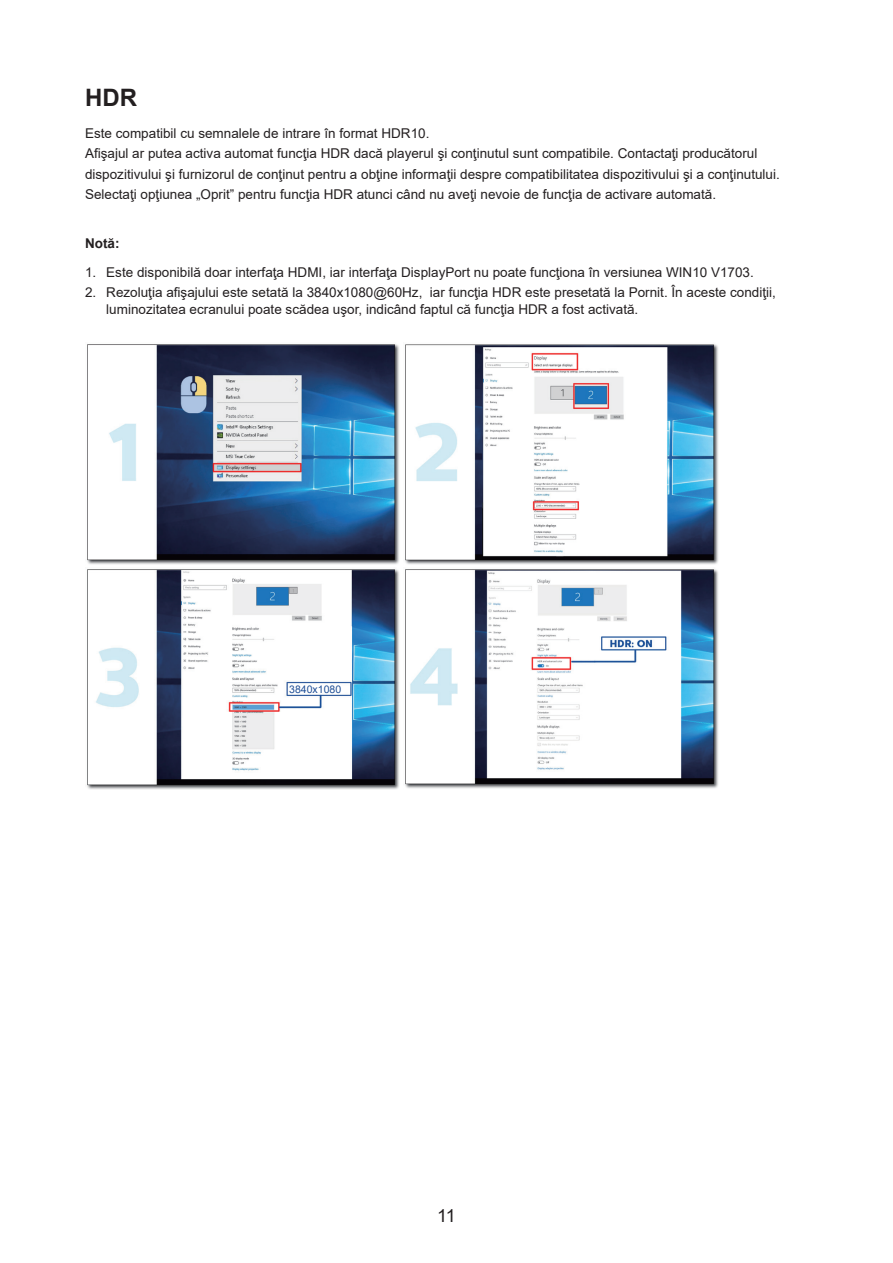
<style>
.page{position:relative;width:893px;height:1263px;background:#fff}
.page>*{position:absolute;margin:0;border:0;box-sizing:border-box;transform-origin:0 0}
.t1{font:700 24px "Arial";color:#231f20}
.t2{font:18px "Arial";color:#231f20}
.t3{font:13.5px/20.2px "Arial";color:#231f20}
.t4{font:700 13.5px "Arial";color:#231f20}
.t5{font:10.5px "Arial";color:#1d4d95}
</style>
<div class="page">
<img style="left:87px;top:344px;width:312px;height:221px">
<img style="left:405px;top:344px;width:313px;height:221px">
<img style="left:87px;top:569px;width:313px;height:221px">
<img style="left:405px;top:569px;width:313px;height:220px">
<h1 class="t1" style="left:85px;top:80px;width:53px">HDR</h1>
<p class="t3" style="left:85px;top:123px;width:696px">Este compatibil cu semnalele de intrare în format HDR10.<br>Afişajul ar putea activa automat funcţia HDR dacă playerul şi conţinutul sunt compatibile. Contactaţi producătorul dispozitivului şi furnizorul de conţinut pentru a obţine informaţii despre compatibilitatea dispozitivului şi a conţinutului.<br>Selectaţi opţiunea „Oprit” pentru funcţia HDR atunci când nu aveţi nevoie de funcţia de activare automată.</p>
<p class="t4" style="left:85px;top:234px;width:36px">Notă:</p>
<p class="t3" style="left:85px;top:262px;width:670px">1. Este disponibilă doar interfaţa HDMI, iar interfaţa DisplayPort nu poate funcţiona în versiunea WIN10 V1703.</p>
<p class="t3" style="left:106px;top:284px;width:671px;line-height:16.2px;text-indent:-21px">2. Rezoluţia afişajului este setată la 3840x1080@60Hz, iar funcţia HDR este presetată la Pornit. În aceste condiţii, luminozitatea ecranului poate scădea uşor, indicând faptul că funcţia HDR a fost activată.</p>
<p class="t5" style="left:289px;top:682px;width:54px">3840x1080</p>
<h2 class="t2" style="left:437px;top:1203px;width:20px">11</h2>
</div>
